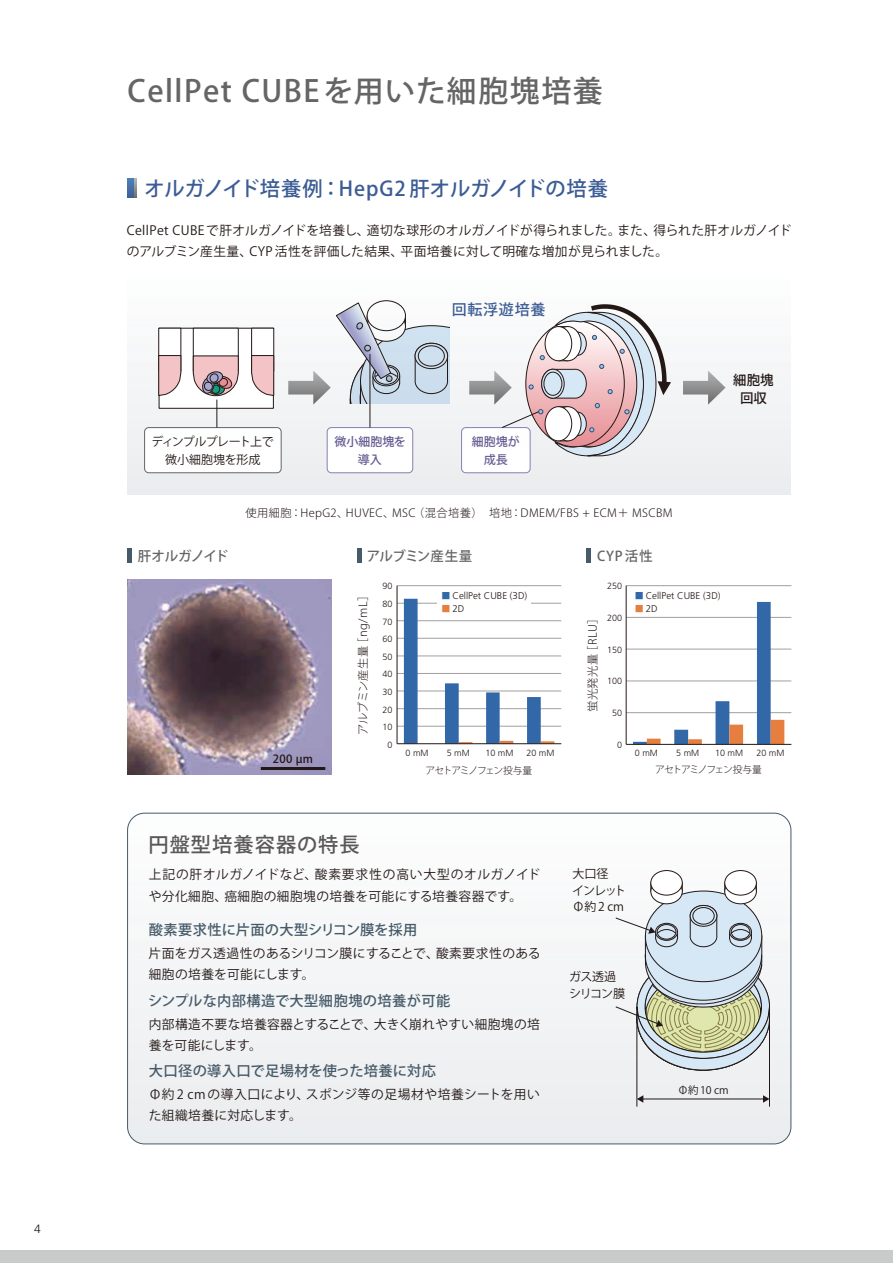
<style>
.page{position:relative;width:893px;height:1263px;background:#fff}
.page>*{position:absolute;margin:0;border:0;box-sizing:border-box;transform-origin:0 0}
.t1{font:500 30px "Koz Go Pro";letter-spacing:.05em;color:#656565}
.t2{font:500 20.25px "Koz Go Pro";color:#3b5c94}
.t3{font:500 20.25px "Koz Go Pro";letter-spacing:.05em;color:#5a5858}
.t4{font:500 15px "Koz Go Pr 6 N";letter-spacing:.05em;color:#3b5c94}
.t5{font:500 14.25px "Koz Go Pro";letter-spacing:.02em;color:#465a69}
.t6{font:500 13.5px "Koz Go Pro";letter-spacing:-.04em;color:#656565}
.t7{font:500 13.5px "Koz Go Pro";letter-spacing:-.03em;color:#656565}
.t8{font:500 13.5px "Koz Go Pro";letter-spacing:-.01em;color:#656565}
.t9{font:500 13.5px/18.8px "Koz Go Pro";color:#231816;text-align:center}
.t10{font:12.75px/21px "Koz Go Pro";letter-spacing:.03em;color:#231816}
.t11{font:12px/16.5px "Koz Go Pr 6 N";letter-spacing:-.04em;color:#231816}
.t12{font:12px/18px "Koz Go Pro";letter-spacing:-.03em;color:#231816;text-align:center}
.t13{font:500 12px/18px "Koz Go Pro";color:#665a92;text-align:center}
.t14{font:300 12px "Frutiger LT Std";color:#231816}
.t15{font:300 11.25px "Koz Go Pro";letter-spacing:.035em;color:#231816}
.t16{font:300 11.25px "Koz Go Pro";letter-spacing:.015em;color:#231816}
.t17{font:500 11.25px "Koz Go Pro";color:#231816}
.t18{font:10.5px "Koz Go Pr 6 N";color:#231816}
.t19{font:300 9.75px "Frutiger LT Std";color:#231816}
.t20{font:300 9.75px "Koz Go Pr 6 N";letter-spacing:-.11em;color:#231816}
.t21{font:300 9px "Frutiger LT Std";color:#231816}
.s1{font-family:"Koz Go Pr 6 N";font-weight:400;font-size:9px;color:#3268a8}
.s2{font-family:"Koz Go Pr 6 N";font-weight:400;font-size:9px;color:#e57e3f}
</style>
<div class="page">
<div style="left:128px;top:279px;width:663px;height:215px;background:#f3f4f5"></div>
<div style="left:367px;top:300px;width:39px;height:31px;border:1px solid #231816;border-radius:50%"></div>
<div style="left:0;top:1250px;width:893px;height:13px;background:#c9cbcb"></div>
<svg style="left:134px;top:179px;width:2px;height:19px"></svg>
<svg style="left:128px;top:179px;width:6px;height:19px"></svg>
<hr style="left:357px;top:548px;width:4px;height:15px;background:#465a69">
<hr style="left:128px;top:548px;width:4px;height:15px;background:#465a69">
<hr style="left:587px;top:548px;width:4px;height:15px;background:#465a69">
<svg style="left:128px;top:813px;width:663px;height:331px"></svg>
<hr style="left:769px;top:1018px;width:1px;height:88px;background:#231816">
<hr style="left:637px;top:1018px;width:1px;height:88px;background:#231816">
<div style="left:645px;top:891px;width:117px;height:91px;background:#d6e8f6;border-radius:50%"></div>
<div style="left:724px;top:882px;width:33px;height:10px;border:1px solid #231816"></div>
<svg style="left:725px;top:879px;width:31px;height:25px"></svg>
<div style="left:724px;top:879px;width:33px;height:25px;border:1px solid #231816;border-radius:50%"></div>
<div style="left:725px;top:870px;width:31px;height:25px;background:#fff;border-radius:50%"></div>
<div style="left:724px;top:870px;width:33px;height:25px;border:1px solid #231816;border-radius:50%"></div>
<div style="left:650px;top:882px;width:33px;height:10px;border:1px solid #231816"></div>
<svg style="left:651px;top:879px;width:31px;height:25px"></svg>
<div style="left:650px;top:879px;width:33px;height:25px;border:1px solid #231816;border-radius:50%"></div>
<div style="left:651px;top:870px;width:31px;height:25px;background:#fff;border-radius:50%"></div>
<div style="left:650px;top:870px;width:33px;height:25px;border:1px solid #231816;border-radius:50%"></div>
<div style="left:159px;top:328px;width:114px;height:80px;background:#fff"></div>
<div style="left:193px;top:328px;width:46px;height:44px;border:1px solid #231816"></div>
<div style="left:251px;top:328px;width:23px;height:44px;border:1px solid #231816"></div>
<div style="left:158px;top:328px;width:23px;height:44px;border:1px solid #231816"></div>
<img style="left:128px;top:580px;width:204px;height:195px">
<hr style="left:261px;top:767px;width:64px;height:3px;background:#231816">
<svg style="left:683px;top:371px;width:42px;height:34px"></svg>
<svg style="left:288px;top:302px;width:161px;height:103px"></svg>
<svg style="left:462px;top:304px;width:209px;height:169px"></svg>
<div style="left:327px;top:428px;width:86px;height:45px;background:#fff"></div>
<div style="left:327px;top:427px;width:86px;height:46px;border:1px solid #8a7eb3;border-radius:4px"></div>
<hr style="left:370px;top:354px;width:1px;height:74px;background:#231816">
<svg style="left:145px;top:355px;width:136px;height:118px"></svg>
<hr style="left:397px;top:726px;width:164px;height:1px;background:#a0a0a1">
<hr style="left:397px;top:708px;width:164px;height:1px;background:#a0a0a1">
<hr style="left:397px;top:691px;width:164px;height:1px;background:#a0a0a1">
<hr style="left:397px;top:673px;width:164px;height:1px;background:#a0a0a1">
<hr style="left:397px;top:656px;width:164px;height:1px;background:#a0a0a1">
<hr style="left:397px;top:638px;width:164px;height:1px;background:#a0a0a1">
<hr style="left:397px;top:620px;width:164px;height:1px;background:#a0a0a1">
<hr style="left:397px;top:603px;width:164px;height:1px;background:#a0a0a1">
<hr style="left:397px;top:585px;width:164px;height:1px;background:#a0a0a1">
<svg style="left:404px;top:599px;width:150px;height:144px"></svg>
<hr style="left:397px;top:586px;width:1px;height:158px;background:#231816">
<hr style="left:397px;top:743px;width:164px;height:1px;background:#231816">
<div style="left:438px;top:591px;width:93px;height:24px;background:#fff"></div>
<hr style="left:626px;top:712px;width:165px;height:1px;background:#a0a0a1">
<hr style="left:626px;top:681px;width:165px;height:1px;background:#a0a0a1">
<hr style="left:626px;top:649px;width:165px;height:1px;background:#a0a0a1">
<hr style="left:626px;top:617px;width:165px;height:1px;background:#a0a0a1">
<hr style="left:626px;top:585px;width:165px;height:1px;background:#a0a0a1">
<svg style="left:633px;top:602px;width:151px;height:142px"></svg>
<hr style="left:626px;top:586px;width:1px;height:158px;background:#231816">
<hr style="left:626px;top:744px;width:165px;height:1px;background:#231816">
<svg style="left:615px;top:905px;width:155px;height:166px"></svg>
<hr style="left:642px;top:1098px;width:122px;height:1px;background:#231816">
<svg style="left:637px;top:1095px;width:6px;height:8px"></svg>
<svg style="left:763px;top:1095px;width:6px;height:8px"></svg>
<p class="t14" style="left:34px;top:1222px;width:8px">4</p>
<h1 class="t1" style="left:128px;top:72px;width:477px">CellPet CUBEを用いた細胞塊培養</h1>
<h2 class="t2" style="left:144px;top:175px;width:465px">オルガノイド培養例：HepG2 肝オルガノイドの培養</h2>
<p class="t10" style="left:127px;top:219px;width:666px;line-height:21.8px">CellPet CUBE で肝オルガノイドを培養し、適切な球形のオルガノイドが得られました。また、得られた肝オルガノイドのアルブミン産生量、CYP 活性を評価した結果、平面培養に対して明確な増加が見られました。</p>
<p class="t4" style="left:452px;top:301px;width:95px">回転浮遊培養</p>
<p class="t12" style="left:152px;top:433px;width:124px">ディンプルプレート上で微小細胞塊を形成</p>
<p class="t13" style="left:334px;top:433px;width:73px">微小細胞塊を導入</p>
<p class="t13" style="left:472px;top:433px;width:49px">細胞塊が成長</p>
<p class="t9" style="left:733px;top:371px;width:42px">細胞塊回収</p>
<p class="t15" style="left:246px;top:506px;width:428px">使用細胞：HepG2、HUVEC、MSC（混合培養）　培地：DMEM/FBS + ECM＋ MSCBM</p>
<p class="t7" style="left:138px;top:547px;width:92px">肝オルガノイド</p>
<p class="t6" style="left:367px;top:547px;width:107px">アルブミン産生量</p>
<p class="t8" style="left:597px;top:547px;width:57px">CYP 活性</p>
<p class="t16" style="left:356px;top:735px;width:146px;rotate:-90deg">アルブミン産生量［ng/mL］</p>
<p class="t21" style="left:382px;top:581px;width:12px">90</p>
<p class="t21" style="left:382px;top:599px;width:12px">80</p>
<p class="t21" style="left:382px;top:616px;width:12px">70</p>
<p class="t21" style="left:382px;top:634px;width:12px">60</p>
<p class="t21" style="left:382px;top:652px;width:12px">50</p>
<p class="t21" style="left:382px;top:669px;width:12px">40</p>
<p class="t21" style="left:382px;top:687px;width:12px">30</p>
<p class="t21" style="left:382px;top:704px;width:12px">20</p>
<p class="t21" style="left:382px;top:722px;width:12px">10</p>
<p class="t19" style="left:441px;top:590px;width:87px"><span class="s1">■</span> CellPet CUBE (3D)</p>
<p class="t19" style="left:441px;top:603px;width:24px"><span class="s2">■</span> 2D</p>
<p class="t21" style="left:607px;top:581px;width:17px">250</p>
<p class="t15" style="left:585px;top:712px;width:101px;rotate:-90deg">蛍光発光量［RLU］</p>
<p class="t21" style="left:607px;top:613px;width:17px">200</p>
<p class="t21" style="left:607px;top:644px;width:17px">150</p>
<p class="t21" style="left:607px;top:676px;width:17px">100</p>
<p class="t21" style="left:612px;top:708px;width:12px">50</p>
<p class="t19" style="left:635px;top:590px;width:87px"><span class="s1">■</span> CellPet CUBE (3D)</p>
<p class="t19" style="left:635px;top:603px;width:24px"><span class="s2">■</span> 2D</p>
<p class="t17" style="left:273px;top:751px;width:42px">200 µm</p>
<p class="t21" style="left:387px;top:739px;width:7px">0</p>
<p class="t21" style="left:406px;top:748px;width:25px">0 mM</p>
<p class="t21" style="left:447px;top:748px;width:25px">5 mM</p>
<p class="t21" style="left:485px;top:748px;width:30px">10 mM</p>
<p class="t21" style="left:526px;top:748px;width:30px">20 mM</p>
<p class="t20" style="left:426px;top:765px;width:108px">アセトアミノフェン投与量</p>
<p class="t21" style="left:617px;top:739px;width:7px">0</p>
<p class="t21" style="left:635px;top:748px;width:25px">0 mM</p>
<p class="t21" style="left:676px;top:748px;width:25px">5 mM</p>
<p class="t21" style="left:715px;top:748px;width:30px">10 mM</p>
<p class="t21" style="left:756px;top:748px;width:30px">20 mM</p>
<p class="t20" style="left:655px;top:764px;width:108px">アセトアミノフェン投与量</p>
<h2 class="t3" style="left:149px;top:832px;width:213px">円盤型培養容器の特長</h2>
<p class="t10" style="left:149px;top:864px;width:393px;line-height:21.8px">上記の肝オルガノイドなど、酸素要求性の高い大型のオルガノイドや分化細胞、癌細胞の細胞塊の培養を可能にする培養容器です。</p>
<p class="t5" style="left:149px;top:921px;width:270px">酸素要求性に片面の大型シリコン膜を採用</p>
<p class="t10" style="left:149px;top:943px;width:393px">片面をガス透過性のあるシリコン膜にすることで、酸素要求性のある細胞の培養を可能にします。</p>
<p class="t5" style="left:148px;top:991px;width:304px">シンプルな内部構造で大型細胞塊の培養が可能</p>
<p class="t10" style="left:149px;top:1014px;width:393px">内部構造不要な培養容器とすることで、大きく崩れやすい細胞塊の培養を可能にします。</p>
<p class="t5" style="left:149px;top:1062px;width:289px">大口径の導入口で足場材を使った培養に対応</p>
<p class="t10" style="left:149px;top:1084px;width:393px">Φ約 2 cm の導入口により、スポンジ等の足場材や培養シートを用いた組織培養に対応します。</p>
<p class="t11" style="left:572px;top:866px;width:55px">大口径<br>インレット<br>Φ約 2 cm</p>
<p class="t11" style="left:569px;top:969px;width:58px">ガス透過シリコン膜</p>
<p class="t18" style="left:678px;top:1084px;width:52px">Φ約 10 cm</p>
</div>
